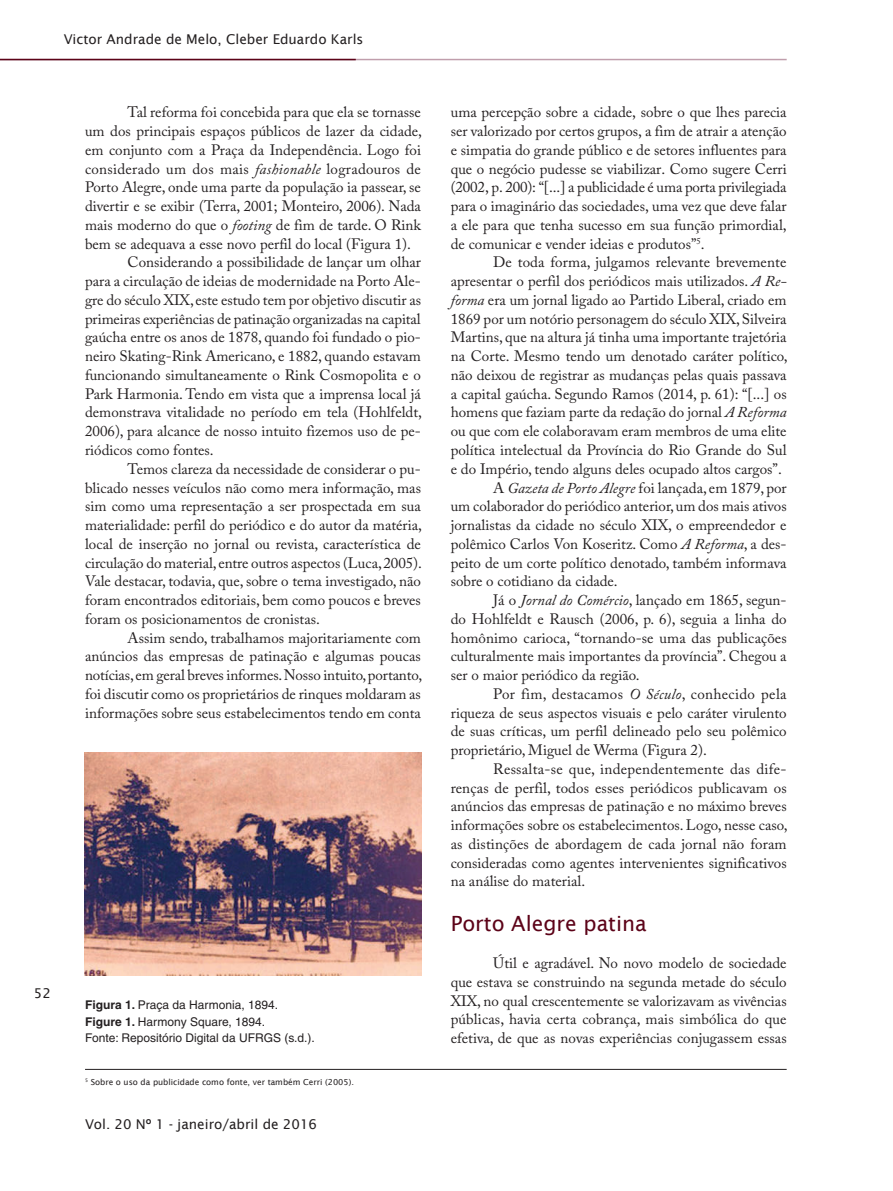
<style>
.page{position:relative;width:893px;height:1191px;background:#fff}
.page>*{position:absolute;margin:0;border:0;box-sizing:border-box;transform-origin:0 0}
.t1{font:21px "Lucida Sans";color:#5c0318}
.t2{font:15px/18.8px "Adobe Caslon Pro";color:#231f20;text-align:justify}
.t3{font:15px "Adobe Caslon Pro";letter-spacing:.02em;color:#231f20}
.t4{font:13.5px "Lucida Sans";color:#231f20}
.t5{font:12px/16.5px "Helvetica";color:#231f20}
.t6{font:8.25px "Lucida Sans";color:#231f20}
.s1{font-style:italic}
.s2{font-weight:700}
</style>
<div class="page">
<hr style="left:0;top:59px;width:787px;height:1px;background:#c09eac">
<hr style="left:0;top:59px;width:356px;height:1px;background:#5c0318">
<img style="left:85px;top:753px;width:336px;height:222px">
<hr style="left:85px;top:1069px;width:702px;height:1px;background:#231f20">
<p class="t4" style="left:64px;top:32px;width:301px">Victor Andrade de Melo, Cleber Eduardo Karls</p>
<p class="t2" style="left:128px;top:103px;width:295px">Tal reforma foi concebida para que ela se tornasse</p>
<p class="t2" style="left:85px;top:122px;width:338px">um dos principais espaços públicos de lazer da cidade,</p>
<p class="t2" style="left:85px;top:140px;width:337px">em conjunto com a Praça da Independência. Logo foi</p>
<p class="t3" style="left:85px;top:160px;width:337px">considerado um dos mais <span class="s1">fashionable</span> logradouros de</p>
<p class="t2" style="left:85px;top:178px;width:337px">Porto Alegre, onde uma parte da população ia passear, se</p>
<p class="t2" style="left:85px;top:197px;width:337px">divertir e se exibir (Terra, 2001; Monteiro, 2006). Nada</p>
<p class="t2" style="left:85px;top:215px;width:337px">mais moderno do que o <span class="s1">footing</span> de fim de tarde. O Rink</p>
<p class="t2" style="left:85px;top:234px;width:327px">bem se adequava a esse novo perfil do local (Figura 1).</p>
<p class="t2" style="left:128px;top:253px;width:295px">Considerando a possibilidade de lançar um olhar</p>
<p class="t2" style="left:85px;top:272px;width:337px">para a circulação de ideias de modernidade na Porto Ale-</p>
<p class="t2" style="left:85px;top:290px;width:338px">gre do século XIX, este estudo tem por objetivo discutir as</p>
<p class="t2" style="left:85px;top:309px;width:337px">primeiras experiências de patinação organizadas na capital</p>
<p class="t2" style="left:85px;top:328px;width:337px">gaúcha entre os anos de 1878, quando foi fundado o pio-</p>
<p class="t2" style="left:85px;top:347px;width:337px">neiro Skating-Rink Americano, e 1882, quando estavam</p>
<p class="t2" style="left:85px;top:365px;width:337px">funcionando simultaneamente o Rink Cosmopolita e o</p>
<p class="t2" style="left:85px;top:384px;width:337px">Park Harmonia. Tendo em vista que a imprensa local já</p>
<p class="t2" style="left:85px;top:403px;width:338px">demonstrava vitalidade no período em tela (Hohlfeldt,</p>
<p class="t2" style="left:85px;top:422px;width:337px">2006), para alcance de nosso intuito fizemos uso de pe-</p>
<p class="t2" style="left:85px;top:440px;width:130px">riódicos como fontes.</p>
<p class="t2" style="left:128px;top:459px;width:295px">Temos clareza da necessidade de considerar o pu-</p>
<p class="t2" style="left:85px;top:478px;width:337px">blicado nesses veículos não como mera informação, mas</p>
<p class="t2" style="left:85px;top:497px;width:337px">sim como uma representação a ser prospectada em sua</p>
<p class="t2" style="left:85px;top:515px;width:339px">materialidade: perfil do periódico e do autor da matéria,</p>
<p class="t2" style="left:85px;top:534px;width:337px">local de inserção no jornal ou revista, característica de</p>
<p class="t2" style="left:85px;top:553px;width:338px">circulação do material, entre outros aspectos (Luca, 2005).</p>
<p class="t2" style="left:85px;top:572px;width:337px">Vale destacar, todavia, que, sobre o tema investigado, não</p>
<p class="t2" style="left:85px;top:590px;width:337px">foram encontrados editoriais, bem como poucos e breves</p>
<p class="t2" style="left:85px;top:609px;width:236px">foram os posicionamentos de cronistas.</p>
<p class="t2" style="left:128px;top:628px;width:295px">Assim sendo, trabalhamos majoritariamente com</p>
<p class="t2" style="left:85px;top:647px;width:337px">anúncios das empresas de patinação e algumas poucas</p>
<p class="t2" style="left:85px;top:665px;width:339px">notícias, em geral breves informes. Nosso intuito, portanto,</p>
<p class="t2" style="left:85px;top:684px;width:337px">foi discutir como os proprietários de rinques moldaram as</p>
<p class="t2" style="left:85px;top:703px;width:337px">informações sobre seus estabelecimentos tendo em conta</p>
<p class="t4" style="left:34px;top:985px;width:19px">52</p>
<p class="t5" style="left:85px;top:996px;width:231px"><span class="s2">Figura 1.</span> Praça da Harmonia, 1894.<br><span class="s2">Figure 1.</span> Harmony Square, 1894.<br>Fonte: Repositório Digital da UFRGS (s.d.).</p>
<p class="t6" style="left:85px;top:1077px;width:270px"><sup>5</sup> Sobre o uso da publicidade como fonte, ver também Cerri (2005).</p>
<p class="t4" style="left:85px;top:1116px;width:234px">Vol. 20 Nº 1 - janeiro/abril de 2016</p>
<p class="t2" style="left:451px;top:103px;width:337px">uma percepção sobre a cidade, sobre o que lhes parecia ser valorizado por certos grupos, a fim de atrair a atenção e simpatia do grande público e de setores influentes para que o negócio pudesse se viabilizar. Como sugere Cerri (2002, p. 200): “[...] a publicidade é uma porta privilegiada para o imaginário das sociedades, uma vez que deve falar a ele para que tenha sucesso em sua função primordial, de comunicar e vender ideias e produtos”<sup>5</sup>.</p>
<p class="t2" style="left:493px;top:253px;width:295px">De toda forma, julgamos relevante brevemente</p>
<p class="t2" style="left:451px;top:272px;width:337px">apresentar o perfil dos periódicos mais utilizados. <span class="s1">A Re-</span></p>
<p class="t2" style="left:451px;top:290px;width:337px"><span class="s1">forma</span> era um jornal ligado ao Partido Liberal, criado em</p>
<p class="t2" style="left:451px;top:309px;width:337px">1869 por um notório personagem do século XIX, Silveira</p>
<p class="t2" style="left:451px;top:328px;width:337px">Martins, que na altura já tinha uma importante trajetória</p>
<p class="t2" style="left:451px;top:347px;width:338px">na Corte. Mesmo tendo um denotado caráter político,</p>
<p class="t2" style="left:451px;top:365px;width:337px">não deixou de registrar as mudanças pelas quais passava</p>
<p class="t2" style="left:451px;top:384px;width:337px">a capital gaúcha. Segundo Ramos (2014, p. 61): “[...] os</p>
<p class="t2" style="left:451px;top:403px;width:337px">homens que faziam parte da redação do jornal <span class="s1">A Reforma</span></p>
<p class="t2" style="left:451px;top:422px;width:337px">ou que com ele colaboravam eram membros de uma elite</p>
<p class="t2" style="left:451px;top:440px;width:337px">política intelectual da Província do Rio Grande do Sul</p>
<p class="t2" style="left:451px;top:459px;width:333px">e do Império, tendo alguns deles ocupado altos cargos”.</p>
<p class="t2" style="left:493px;top:478px;width:295px">A <span class="s1">Gazeta de Porto Alegre</span> foi lançada, em 1879, por</p>
<p class="t2" style="left:451px;top:497px;width:337px">um colaborador do periódico anterior, um dos mais ativos</p>
<p class="t2" style="left:451px;top:515px;width:337px">jornalistas da cidade no século XIX, o empreendedor e</p>
<p class="t2" style="left:451px;top:534px;width:337px">polêmico Carlos Von Koseritz. Como <span class="s1">A Reforma</span>, a des-</p>
<p class="t2" style="left:451px;top:553px;width:337px">peito de um corte político denotado, também informava</p>
<p class="t2" style="left:451px;top:572px;width:168px">sobre o cotidiano da cidade.</p>
<p class="t2" style="left:493px;top:590px;width:295px">Já o <span class="s1">Jornal do Comércio</span>, lançado em 1865, segun-</p>
<p class="t2" style="left:451px;top:609px;width:337px">do Hohlfeldt e Rausch (2006, p. 6), seguia a linha do</p>
<p class="t2" style="left:451px;top:628px;width:337px">homônimo carioca, “tornando-se uma das publicações</p>
<p class="t2" style="left:451px;top:647px;width:337px">culturalmente mais importantes da província”. Chegou a</p>
<p class="t2" style="left:451px;top:665px;width:190px">ser o maior periódico da região.</p>
<p class="t3" style="left:493px;top:685px;width:295px">Por fim, destacamos <span class="s1">O Século</span>, conhecido pela</p>
<p class="t2" style="left:451px;top:703px;width:337px">riqueza de seus aspectos visuais e pelo caráter virulento</p>
<p class="t2" style="left:451px;top:722px;width:337px">de suas críticas, um perfil delineado pelo seu polêmico</p>
<p class="t2" style="left:451px;top:740px;width:258px">proprietário, Miguel de Werma (Figura 2).</p>
<p class="t3" style="left:493px;top:760px;width:295px">Ressalta-se que, independentemente das dife-</p>
<p class="t2" style="left:451px;top:778px;width:338px">renças de perfil, todos esses periódicos publicavam os</p>
<p class="t2" style="left:451px;top:797px;width:337px">anúncios das empresas de patinação e no máximo breves</p>
<p class="t2" style="left:451px;top:815px;width:338px">informações sobre os estabelecimentos. Logo, nesse caso,</p>
<p class="t2" style="left:451px;top:834px;width:337px">as distinções de abordagem de cada jornal não foram</p>
<p class="t2" style="left:451px;top:853px;width:337px">consideradas como agentes intervenientes significativos</p>
<p class="t2" style="left:451px;top:872px;width:136px">na análise do material.</p>
<h1 class="t1" style="left:451px;top:911px;width:198px">Porto Alegre patina</h1>
<p class="t2" style="left:451px;top:953px;width:337px;text-indent:43px">Útil e agradável. No novo modelo de sociedade que estava se construindo na segunda metade do século XIX, no qual crescentemente se valorizavam as vivências públicas, havia certa cobrança, mais simbólica do que efetiva, de que as novas experiências conjugassem essas</p>
</div>
